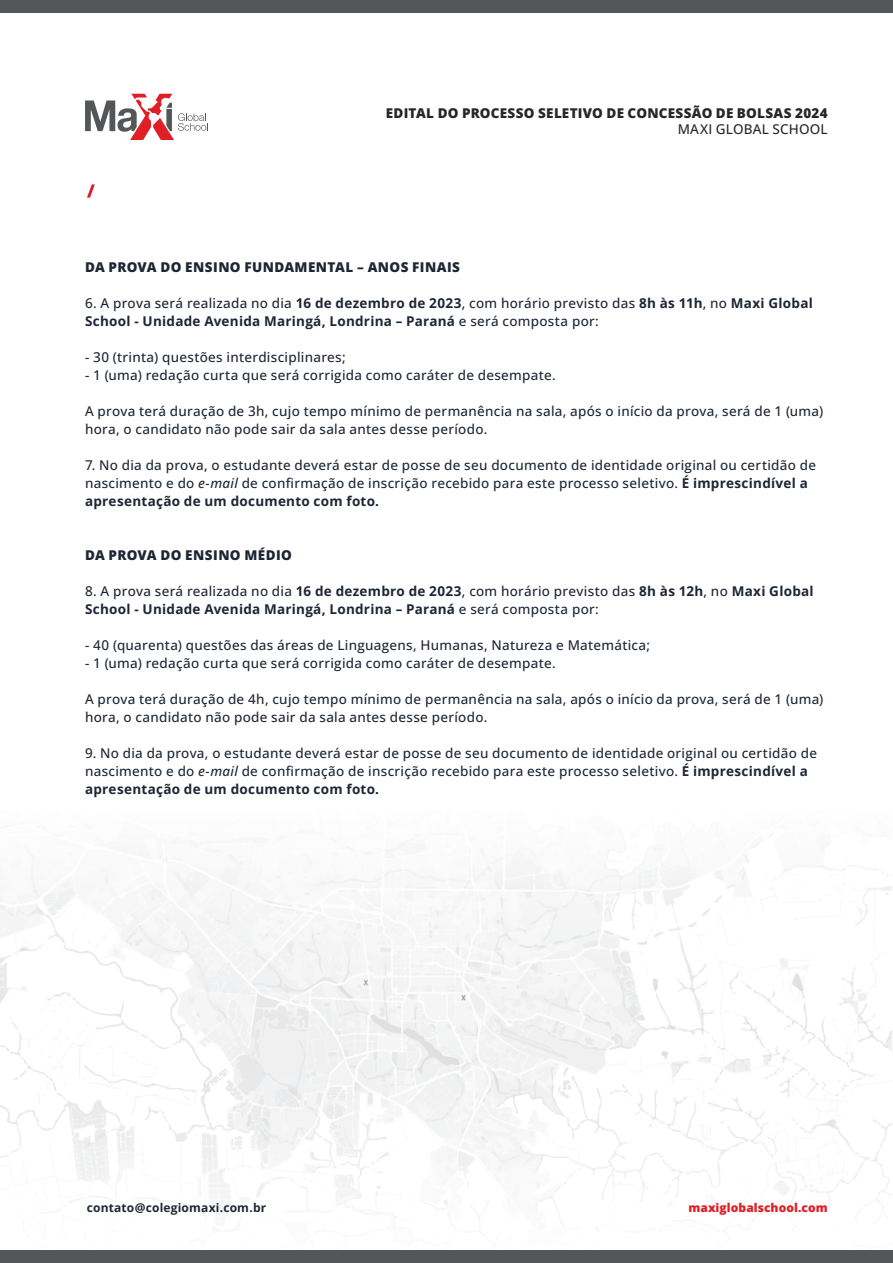
<style>
.page{position:relative;width:893px;height:1263px;background:#fff}
.page>*{position:absolute;margin:0;border:0;box-sizing:border-box;transform-origin:0 0}
.t1{font:500 13.5px/18px "Open Sans";letter-spacing:.02em;color:#1e2634}
.t2{font:700 13.5px/18px "Open Sans";letter-spacing:.02em;color:#1e2634}
.t3{font:800 13.5px "Open Sans";letter-spacing:.03em;color:#1e2634}
.t4{font:800 13.5px "Open Sans";letter-spacing:.015em;color:#25282a}
.t5{font:500 13.5px "Open Sans";letter-spacing:.015em;color:#25282a}
.t6{font:700 12px "Open Sans";letter-spacing:.015em;color:#1e2634}
.t7{font:800 12px "Open Sans";letter-spacing:.005em;color:#e01e25}
.s1{font-weight:500}
.s2{font-style:italic}
.s3{font-weight:700}
</style>
<div class="page">
<img style="left:0;top:850px;width:892px;height:367px">
<svg style="left:87px;top:184px;width:8px;height:14px"></svg>
<div style="left:0;top:0;width:893px;height:13px;background:#545758"></div>
<div style="left:0;top:1250px;width:893px;height:13px;background:#545758"></div>
<svg style="left:85px;top:94px;width:123px;height:46px"></svg>
<p class="t4" style="left:386px;top:102px;width:443px">EDITAL DO PROCESSO SELETIVO DE CONCESSÃO DE BOLSAS 2024</p>
<p class="t5" style="left:678px;top:120px;width:152px">MAXI GLOBAL SCHOOL</p>
<p class="t3" style="left:85px;top:257px;width:376px">DA PROVA DO ENSINO FUNDAMENTAL – ANOS FINAIS</p>
<p class="t2" style="left:85px;top:294px;width:729px"><span class="s1">6. A prova será realizada no dia</span> 16 de dezembro de 2023<span class="s1">, com horário previsto das</span> 8h às 11h<span class="s1">, no</span> Maxi Global<br>School - Unidade Avenida Maringá, Londrina – Paraná <span class="s1">e será composta por:</span></p>
<p class="t1" style="left:85px;top:348px;width:262px">- 30 (trinta) questões interdisciplinares;</p>
<p class="t1" style="left:85px;top:366px;width:472px">- 1 (uma) redação curta que será corrigida como caráter de desempate.</p>
<p class="t1" style="left:85px;top:402px;width:740px">A prova terá duração de 3h, cujo tempo mínimo de permanência na sala, após o início da prova, será de 1 (uma) hora, o candidato não pode sair da sala antes desse período.</p>
<p class="t1" style="left:85px;top:456px;width:732px">7. No dia da prova, o estudante deverá estar de posse de seu documento de identidade original ou certidão de nascimento e do <span class="s2">e-mail</span> de confirmação de inscrição recebido para este processo seletivo. <span class="s3">É imprescindível a apresentação de um documento com foto.</span></p>
<p class="t3" style="left:85px;top:545px;width:208px">DA PROVA DO ENSINO MÉDIO</p>
<p class="t2" style="left:85px;top:582px;width:730px"><span class="s1">8. A prova será realizada no dia</span> 16 de dezembro de 2023<span class="s1">, com horário previsto das</span> 8h às 12h<span class="s1">, no</span> Maxi Global<br>School - Unidade Avenida Maringá, Londrina – Paraná <span class="s1">e será composta por:</span></p>
<p class="t1" style="left:85px;top:636px;width:567px">- 40 (quarenta) questões das áreas de Linguagens, Humanas, Natureza e Matemática;</p>
<p class="t1" style="left:85px;top:654px;width:472px">- 1 (uma) redação curta que será corrigida como caráter de desempate.</p>
<p class="t1" style="left:85px;top:690px;width:740px">A prova terá duração de 4h, cujo tempo mínimo de permanência na sala, após o início da prova, será de 1 (uma) hora, o candidato não pode sair da sala antes desse período.</p>
<p class="t1" style="left:85px;top:744px;width:733px">9. No dia da prova, o estudante deverá estar de posse de seu documento de identidade original ou certidão de nascimento e do <span class="s2">e-mail</span> de confirmação de inscrição recebido para este processo seletivo. <span class="s3">É imprescindível a apresentação de um documento com foto.</span></p>
<p class="t6" style="left:87px;top:1199px;width:181px">contato@colegiomaxi.com.br</p>
<p class="t7" style="left:688px;top:1198px;width:141px">maxiglobalschool.com</p>
</div>
